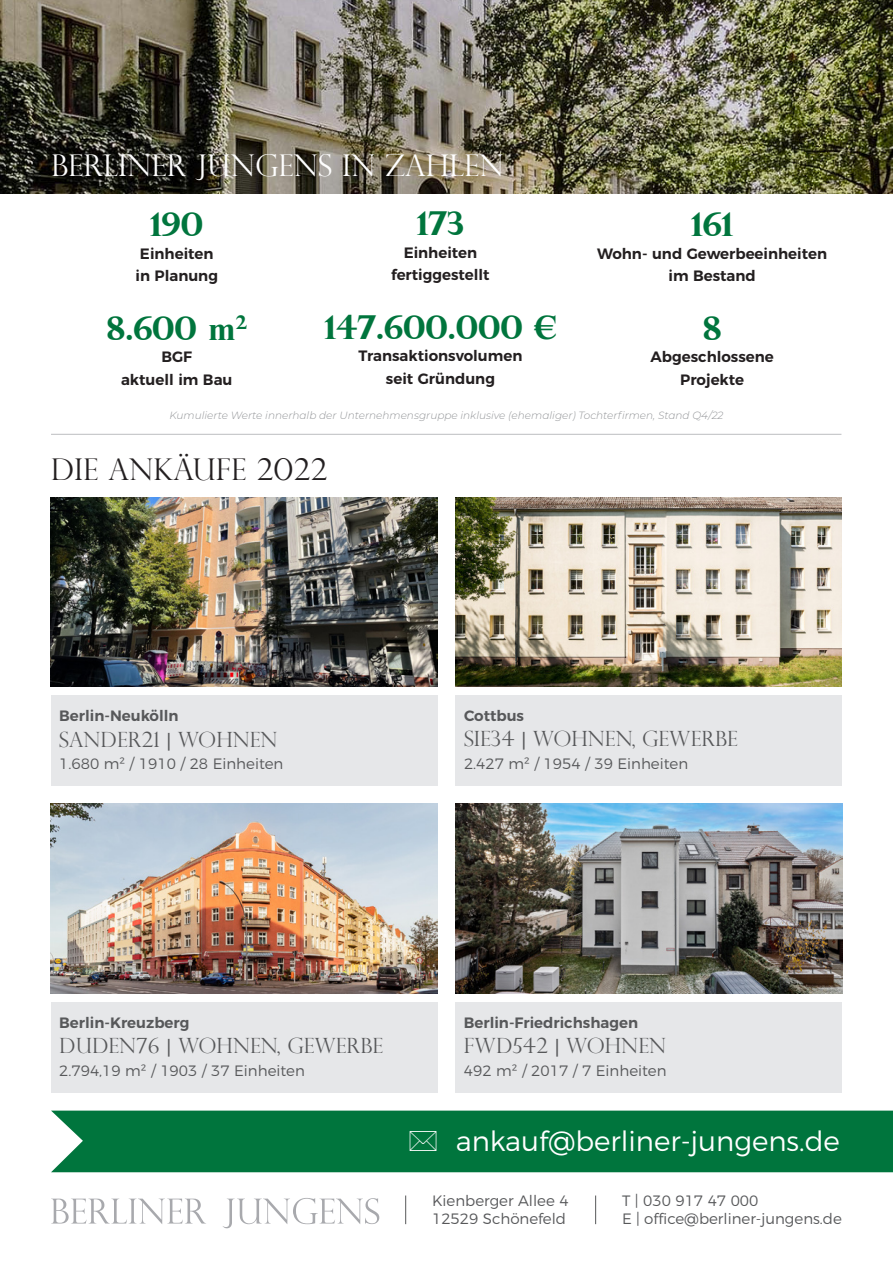
<style>
.page{position:relative;width:893px;height:1263px;background:#fff}
.page>*{position:absolute;margin:0;border:0;box-sizing:border-box;transform-origin:0 0}
.t1{font:700 33px "Perpetua Titling";color:#00753d}
.t2{font:300 30px "Perpetua Titling";color:#fff}
.t3{font:300 30px "Perpetua Titling";color:#231f20}
.t4{font:300 27.75px "Montserrat";color:#fff}
.t5{font:300 21px "Perpetua Titling";color:#57585a}
.t6{font:300 15px/18px "Montserrat";color:#57585a}
.t7{font:600 15px/22.5px "Montserrat";color:#231f20;text-align:center}
.t8{font:600 15px "Montserrat";color:#57585a}
.t9{font:italic 300 10.5px "Montserrat";color:#939598}
.s1{font-family:"Times New Roman"}
</style>
<div class="page">
<img style="left:0;top:0;width:893px;height:193px">
<div style="left:51px;top:1110px;width:842px;height:62px;background:#00753d"></div>
<hr style="left:51px;top:434px;width:790px;height:1px;background:#bcbdc0">
<img style="left:455px;top:498px;width:387px;height:189px">
<div style="left:455px;top:696px;width:387px;height:90px;background:#e6e7e9"></div>
<div style="left:51px;top:1003px;width:386px;height:90px;background:#e6e7e9"></div>
<div style="left:455px;top:1003px;width:387px;height:90px;background:#e6e7e9"></div>
<img style="left:51px;top:804px;width:386px;height:189px">
<img style="left:455px;top:804px;width:387px;height:189px">
<img style="left:51px;top:498px;width:386px;height:188px">
<div style="left:51px;top:696px;width:386px;height:90px;background:#e6e7e9"></div>
<svg style="left:51px;top:1198px;width:155px;height:26px"></svg>
<svg style="left:223px;top:1198px;width:156px;height:30px"></svg>
<svg style="left:405px;top:1195px;width:1px;height:29px"></svg>
<svg style="left:595px;top:1195px;width:1px;height:29px"></svg>
<svg style="left:410px;top:1130px;width:27px;height:21px"></svg>
<h2 class="t2" style="left:51px;top:149px;width:454px">BERLINER JUNGENS IN ZAHLEN</h2>
<h1 class="t1" style="left:150px;top:206px;width:54px">190</h1>
<p class="t7" style="left:135px;top:243px;width:84px">Einheiten in Planung</p>
<h1 class="t1" style="left:107px;top:309px;width:142px">8.600 <span class="s1">m</span><sup>2</sup></h1>
<p class="t7" style="left:121px;top:346px;width:113px">BGF<br>aktuell im Bau</p>
<h1 class="t1" style="left:417px;top:205px;width:49px">173</h1>
<p class="t7" style="left:391px;top:242px;width:100px">Einheiten fertiggestellt</p>
<h1 class="t1" style="left:324px;top:308px;width:234px">147.600.000 €</h1>
<p class="t7" style="left:358px;top:345px;width:165px">Transaktionsvolumen seit Gründung</p>
<h1 class="t1" style="left:691px;top:206px;width:44px">161</h1>
<p class="t7" style="left:597px;top:243px;width:231px">Wohn- und Gewerbeeinheiten im Bestand</p>
<h1 class="t1" style="left:703px;top:309px;width:20px">8</h1>
<p class="t7" style="left:650px;top:346px;width:125px">Abgeschlossene<br>Projekte</p>
<p class="t9" style="left:169px;top:410px;width:556px">Kumulierte Werte innerhalb der Unternehmensgruppe inklusive (ehemaliger) Tochterfirmen, Stand Q4/22</p>
<h2 class="t3" style="left:51px;top:454px;width:278px">DIE ANKÄUFE 2022</h2>
<p class="t8" style="left:59px;top:709px;width:121px">Berlin-Neukölln</p>
<h3 class="t5" style="left:59px;top:728px;width:220px">SANDER21 | WOHNEN</h3>
<p class="t6" style="left:59px;top:756px;width:226px">1.680 m² / 1910 / 28 Einheiten</p>
<p class="t8" style="left:464px;top:709px;width:62px">Cottbus</p>
<h3 class="t5" style="left:464px;top:728px;width:275px">SIE34 | WOHNEN, GEWERBE</h3>
<p class="t6" style="left:464px;top:755px;width:226px">2.427 m² / 1954 / 39 Einheiten</p>
<p class="t8" style="left:59px;top:1016px;width:132px">Berlin-Kreuzberg</p>
<h3 class="t5" style="left:59px;top:1035px;width:325px">DUDEN76 | WOHNEN, GEWERBE</h3>
<p class="t6" style="left:59px;top:1062px;width:247px">2.794,19 m² / 1903 / 37 Einheiten</p>
<p class="t8" style="left:464px;top:1016px;width:176px">Berlin-Friedrichshagen</p>
<h3 class="t5" style="left:464px;top:1035px;width:204px">FWD542 | WOHNEN</h3>
<p class="t6" style="left:464px;top:1062px;width:204px">492 m² / 2017 / 7 Einheiten</p>
<h3 class="t4" style="left:456px;top:1128px;width:386px">ankauf@berliner-jungens.de</h3>
<p class="t6" style="left:432px;top:1192px;width:138px">Kienberger Allee 4<br>12529 Schönefeld</p>
<p class="t6" style="left:622px;top:1192px;width:221px">T | 030 917 47 000<br>E | office@berliner-jungens.de</p>
</div>
